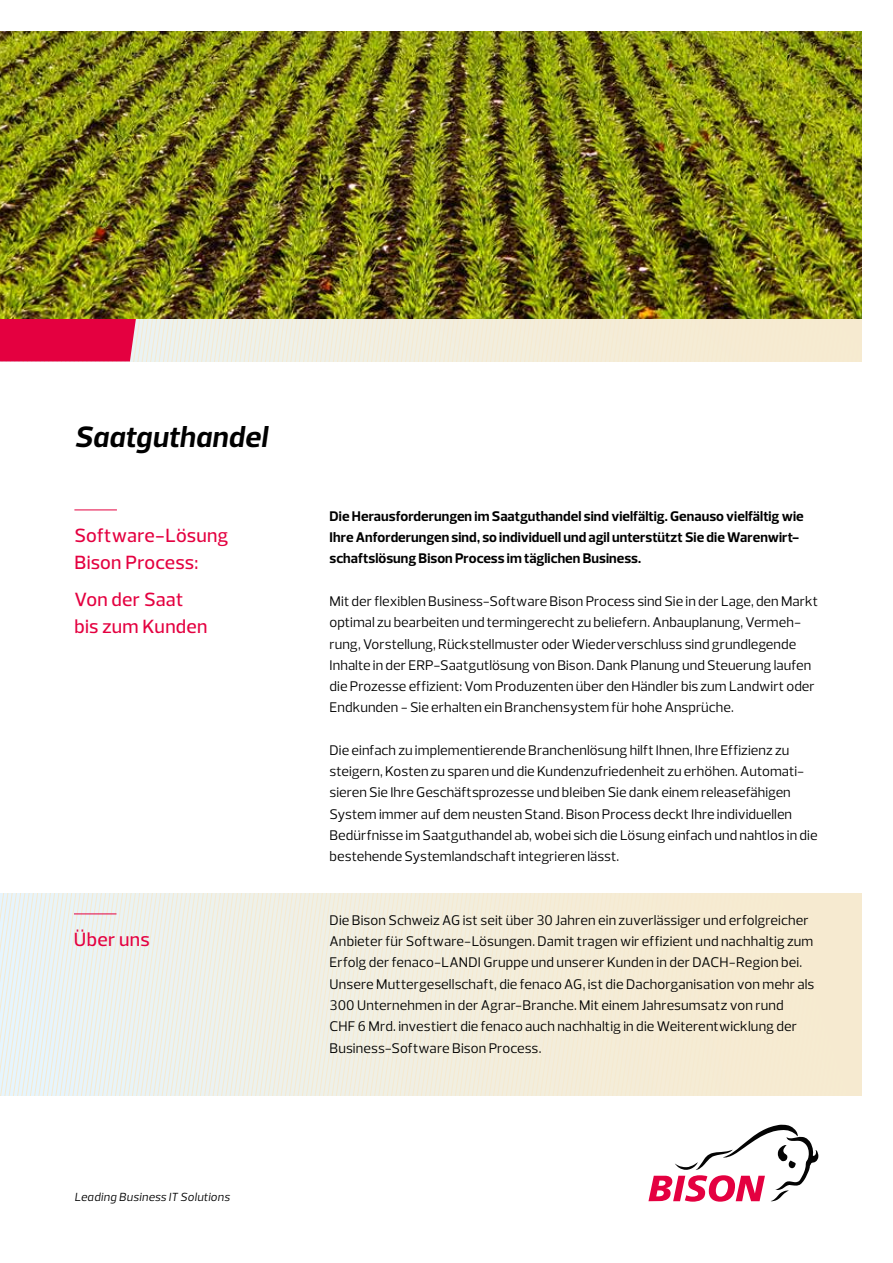
<style>
.page{position:relative;width:893px;height:1263px;background:#fff}
.page>*{position:absolute;margin:0;border:0;box-sizing:border-box;transform-origin:0 0}
.Headline_schwarz_20p{font:italic 700 30px "Prelo";letter-spacing:.01em;color:#000}
.Subline_rot_13pt__Li{font:500 19.5px/26.5px "Prelo";letter-spacing:.01em;color:#e40040}
.Copy_schwarz_9_5pt{font:14.25px/21.3px "Prelo";letter-spacing:.005em;color:#000}
.Copy_schwarz_9_5pt-2{font:700 14.25px/21.3px "Prelo";letter-spacing:.005em;color:#000}
.Claim_schwarz_8pt{font:italic 12px "Prelo";letter-spacing:.025em;color:#000}
</style>
<div class="page">
<svg style="left:0;top:319px;width:861px;height:42px;background:#f0c8c3"></svg>
<img style="left:0;top:32px;width:861px;height:287px">
<svg style="left:0;top:893px;width:645px;height:202px;background:#efeee2"></svg>
<div style="left:645px;top:893px;width:216px;height:202px;background:#f6ead1"></div>
<hr style="left:74px;top:509px;width:43px;height:1px;background:#e40040">
<hr style="left:74px;top:913px;width:43px;height:1px;background:#e40040">
<svg style="left:648px;top:1124px;width:171px;height:78px"></svg>
<p class="Headline_schwarz_20p" style="left:74px;top:418px;width:194px">Saatguthandel</p>
<p class="Subline_rot_13pt__Li" style="left:74px;top:522px;width:155px">Software-Lösung<br>Bison Process:</p>
<p class="Subline_rot_13pt__Li" style="left:74px;top:586px;width:135px">Von der Saat bis zum Kunden</p>
<p class="Subline_rot_13pt__Li" style="left:74px;top:926px;width:77px">Über uns</p>
<p class="Claim_schwarz_8pt" style="left:74px;top:1190px;width:157px">Leading Business IT Solutions</p>
<p class="Copy_schwarz_9_5pt-2" style="left:330px;top:506px;width:476px">Die Herausforderungen im Saatguthandel sind vielfältig. Genauso vielfältig wie<br>Ihre Anforderungen sind, so individuell und agil unterstützt Sie die Warenwirt&shy;schaftslösung Bison Process im täglichen Business.</p>
<p class="Copy_schwarz_9_5pt" style="left:330px;top:591px;width:490px">Mit der flexiblen Business-Software Bison Process sind Sie in der Lage, den Markt optimal zu bearbeiten und termingerecht zu beliefern. Anbauplanung, Vermeh&shy;rung, Vorstellung, Rückstellmuster oder Wiederverschluss sind grundlegende Inhalte in der ERP-Saatgutlösung von Bison. Dank Planung und Steuerung laufen die Prozesse effizient: Vom Produzenten über den Händler bis zum Landwirt oder Endkunden - Sie erhalten ein Branchensystem für hohe Ansprüche.</p>
<p class="Copy_schwarz_9_5pt" style="left:330px;top:739px;width:490px">Die einfach zu implementierende Branchenlösung hilft Ihnen, Ihre Effizienz zu steigern, Kosten zu sparen und die Kundenzufriedenheit zu erhöhen. Automati&shy;sieren Sie Ihre Geschäftsprozesse und bleiben Sie dank einem releasefähigen System immer auf dem neusten Stand. Bison Process deckt Ihre individuellen Bedürfnisse im Saatguthandel ab, wobei sich die Lösung einfach und nahtlos in die bestehende Systemlandschaft integrieren lässt.</p>
<p class="Copy_schwarz_9_5pt" style="left:330px;top:909px;width:485px">Die Bison Schweiz AG ist seit über 30 Jahren ein zuverlässiger und erfolgreicher<br>Anbieter für Software-Lösungen. Damit tragen wir effizient und nachhaltig zum<br>Erfolg der fenaco-LANDI Gruppe und unserer Kunden in der DACH-Region bei.</p>
<p class="Copy_schwarz_9_5pt" style="left:330px;top:973px;width:486px">Unsere Muttergesellschaft, die fenaco AG, ist die Dachorganisation von mehr als 300 Unternehmen in der Agrar-Branche. Mit einem Jahresumsatz von rund<br>CHF 6 Mrd. investiert die fenaco auch nachhaltig in die Weiterentwicklung der Business-Software Bison Process.</p>
</div>
